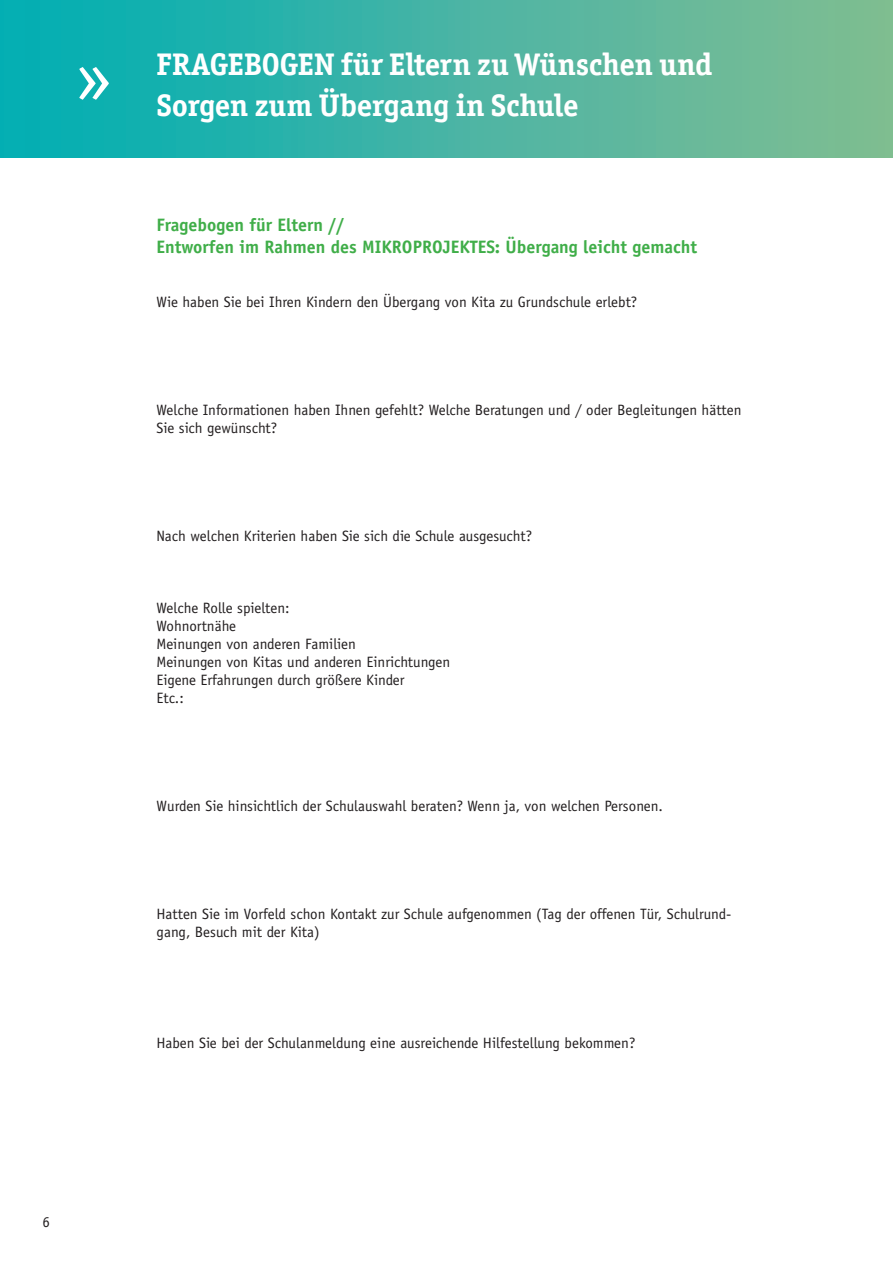
<style>
.page{position:relative;width:893px;height:1263px;background:#fff}
.page>*{position:absolute;margin:0;border:0;box-sizing:border-box;transform-origin:0 0}
.t1{font:700 36px "Officina Serif";letter-spacing:-.005em;color:#fff}
.t2{font:700 31.5px/40.5px "Officina Serif";letter-spacing:-.005em;color:#fff}
.t3{font:700 18px/21.6px "Officina Sans";color:#40ae49}
.t4{font:15px/18px "Officina Sans";color:#231f20}
</style>
<div class="page">
<div style="left:0;top:0;width:893px;height:157px;background:linear-gradient(to right,#00adb5,#86bc92)"></div>
<svg style="left:50px;top:62px;width:59px;height:38px;background:#32bcbd"></svg>
<h2 class="t2" style="left:157px;top:44px;width:557px">FRAGEBOGEN für Eltern zu Wünschen und<br>Sorgen zum Übergang in Schule</h2>
<h1 class="t1" style="left:105px;top:56px;width:351px">Teilnehmer*innenliste</h1>
<p class="t3" style="left:157px;top:214px;width:542px">Fragebogen für Eltern //<br>Entworfen im Rahmen des MIKROPROJEKTES: Übergang leicht gemacht</p>
<p class="t4" style="left:157px;top:293px;width:482px">Wie haben Sie bei Ihren Kindern den Übergang von Kita zu Grundschule erlebt?</p>
<p class="t4" style="left:157px;top:401px;width:586px">Welche Informationen haben Ihnen gefehlt? Welche Beratungen und / oder Begleitungen hätten<br>Sie sich gewünscht?</p>
<p class="t4" style="left:157px;top:527px;width:377px">Nach welchen Kriterien haben Sie sich die Schule ausgesucht?</p>
<p class="t4" style="left:157px;top:599px;width:295px">Welche Rolle spielten:<br>Wohnortnähe<br>Meinungen von anderen Familien<br>Meinungen von Kitas und anderen Einrichtungen<br>Eigene Erfahrungen durch größere Kinder<br>Etc.:</p>
<p class="t4" style="left:157px;top:797px;width:508px">Wurden Sie hinsichtlich der Schulauswahl beraten? Wenn ja, von welchen Personen.</p>
<p class="t4" style="left:157px;top:905px;width:576px">Hatten Sie im Vorfeld schon Kontakt zur Schule aufgenommen (Tag der offenen Tür, Schulrund&shy;gang, Besuch mit der Kita)</p>
<p class="t4" style="left:157px;top:1034px;width:480px">Haben Sie bei der Schulanmeldung eine ausreichende Hilfestellung bekommen?</p>
<p class="t4" style="left:43px;top:1213px;width:9px">6</p>
</div>
